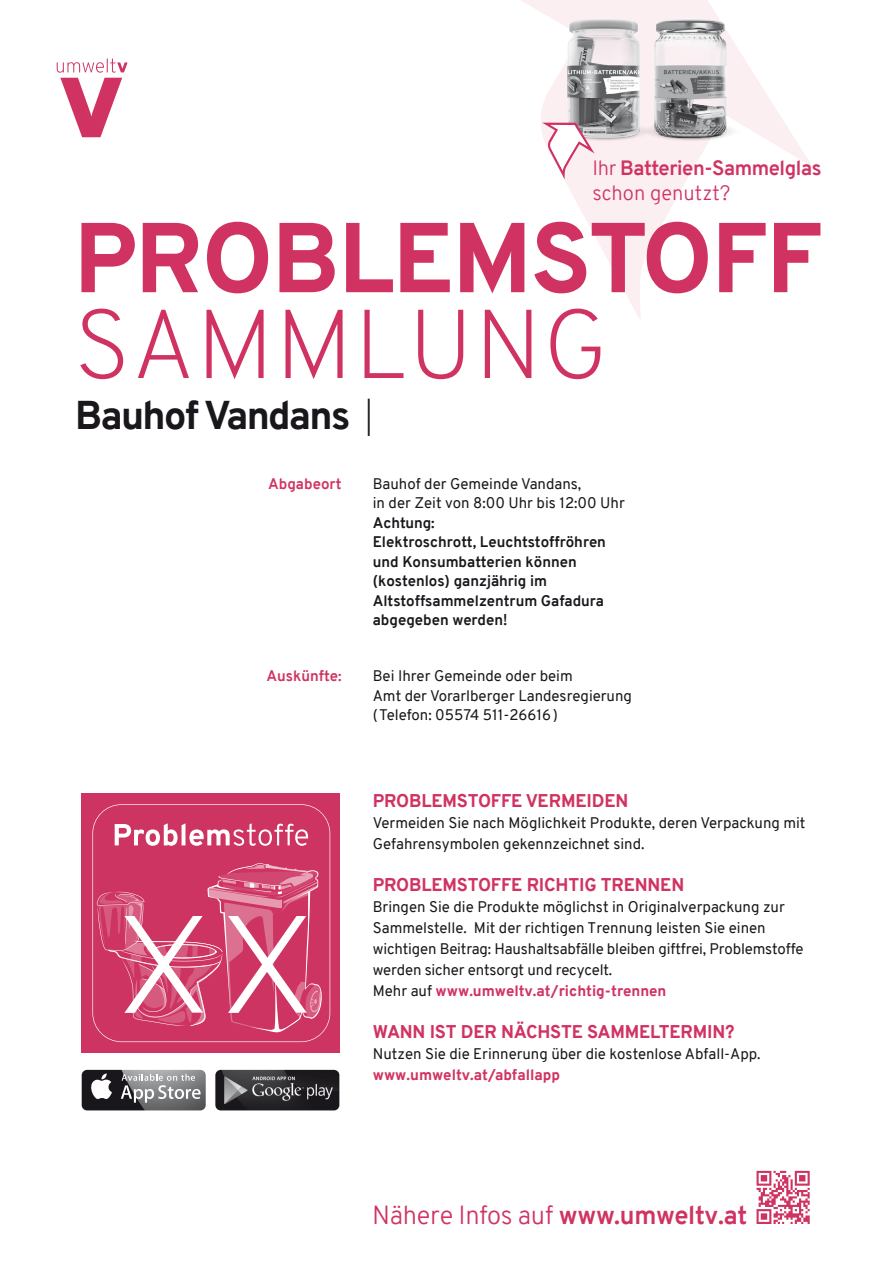
<style>
.page{position:relative;width:893px;height:1263px;background:#fff}
.page>*{position:absolute;margin:0;border:0;box-sizing:border-box;transform-origin:0 0}
.t1{font:800 99px "Overpass";letter-spacing:-.02em;color:#d03362}
.t2{font:200 97.5px "Overpass";letter-spacing:.01em;color:#d03362}
.t3{font:800 39.15px "Overpass";letter-spacing:-.04em;color:#1a171c}
.t4{font:300 25.5px "Overpass";letter-spacing:-.01em;color:#d03362}
.t5{font:700 20.25px "Overpass";letter-spacing:-.02em;color:#d03362}
.t6{font:300 20.25px "Overpass";color:#d03362}
.t7{font:800 18px "Overpass";letter-spacing:-.01em;color:#d03362}
.t8{font:15px "Overpass";color:#1a171c}
.t9{font:700 15px "Overpass";color:#1a171c}
.t10{font:800 15px "Overpass";color:#d03362}
.t11{font:700 15px "Overpass";color:#d03362}
.s1{font-weight:300}
.s2{font-weight:300;font-size:25.5px}
.s3{font-weight:400;color:#1a171c}
.s4{font-weight:700}
</style>
<div class="page">
<svg style="left:521px;top:0;width:291px;height:319px"></svg>
<svg style="left:552px;top:2px;width:221px;height:269px"></svg>
<img style="left:543px;top:16px;width:94px;height:126px">
<img style="left:637px;top:16px;width:114px;height:126px">
<svg style="left:542px;top:123px;width:53px;height:56px"></svg>
<svg style="left:756px;top:1171px;width:54px;height:53px"></svg>
<svg style="left:57px;top:58px;width:71px;height:79px"></svg>
<div style="left:81px;top:793px;width:259px;height:259px;background:#ce3462"></div>
<svg style="left:92px;top:804px;width:238px;height:238px"></svg>
<svg style="left:115px;top:823px;width:193px;height:23px"></svg>
<svg style="left:97px;top:863px;width:226px;height:169px"></svg>
<img style="left:82px;top:1070px;width:124px;height:40px">
<svg style="left:90px;top:1073px;width:22px;height:26px"></svg>
<svg style="left:121px;top:1074px;width:80px;height:29px;background:#979899"></svg>
<img style="left:215px;top:1070px;width:125px;height:41px">
<p class="t5" style="left:592px;top:154px;width:231px"><span class="s1">Ihr</span> Batterien-Sammelglas</p>
<p class="t6" style="left:592px;top:178px;width:139px">schon genutzt?</p>
<p class="t1" style="left:74px;top:187px;width:751px">PROBLEMSTOFF</p>
<p class="t2" style="left:74px;top:274px;width:537px">SAMMLUNG</p>
<p class="t3" style="left:75px;top:388px;width:299px">Bauhof Vandans <span class="s2">|</span></p>
<p class="t11" style="left:268px;top:473px;width:75px">Abgabeort</p>
<p class="t11" style="left:267px;top:665px;width:76px">Auskünfte:</p>
<p class="t8" style="left:373px;top:473px;width:210px">Bauhof der Gemeinde Vandans,</p>
<p class="t8" style="left:373px;top:492px;width:254px">in der Zeit von 8:00 Uhr bis 12:00 Uhr</p>
<p class="t9" style="left:373px;top:512px;width:63px">Achtung:</p>
<p class="t9" style="left:373px;top:531px;width:235px">Elektroschrott, Leuchtstoffröhren</p>
<p class="t9" style="left:373px;top:551px;width:206px">und Konsumbatterien können</p>
<p class="t9" style="left:373px;top:570px;width:176px">(kostenlos) ganzjährig im</p>
<p class="t9" style="left:373px;top:590px;width:233px">Altstoffsammelzentrum Gafadura</p>
<p class="t9" style="left:373px;top:609px;width:136px">abgegeben werden!</p>
<p class="t8" style="left:373px;top:665px;width:201px">Bei Ihrer Gemeinde oder beim</p>
<p class="t8" style="left:373px;top:685px;width:261px">Amt der Vorarlberger Landesregierung</p>
<p class="t8" style="left:373px;top:704px;width:187px">(Telefon: 05574 511-26616)</p>
<p class="t7" style="left:373px;top:788px;width:257px">PROBLEMSTOFFE VERMEIDEN</p>
<p class="t8" style="left:373px;top:812px;width:434px">Vermeiden Sie nach Möglichkeit Produkte, deren Verpackung mit</p>
<p class="t8" style="left:373px;top:833px;width:273px">Gefahrensymbolen gekennzeichnet sind.</p>
<p class="t7" style="left:373px;top:872px;width:313px">PROBLEMSTOFFE RICHTIG TRENNEN</p>
<p class="t8" style="left:373px;top:896px;width:414px">Bringen Sie die Produkte möglichst in Originalverpackung zur</p>
<p class="t8" style="left:373px;top:917px;width:394px">Sammelstelle. Mit der richtigen Trennung leisten Sie einen</p>
<p class="t8" style="left:373px;top:938px;width:432px">wichtigen Beitrag: Haushaltsabfälle bleiben giftfrei, Problemstoffe</p>
<p class="t8" style="left:373px;top:959px;width:241px">werden sicher entsorgt und recycelt.</p>
<p class="t10" style="left:373px;top:980px;width:295px"><span class="s3">Mehr auf</span> www.umweltv.at/richtig-trennen</p>
<p class="t7" style="left:373px;top:1019px;width:363px">WANN IST DER NÄCHSTE SAMMELTERMIN?</p>
<p class="t8" style="left:373px;top:1043px;width:389px">Nutzen Sie die Erinnerung über die kostenlose Abfall-App.</p>
<p class="t10" style="left:373px;top:1064px;width:189px">www.umweltv.at/abfallapp</p>
<p class="t4" style="left:372px;top:1197px;width:377px">Nähere Infos auf <span class="s4">www.umweltv.at</span></p>
</div>
